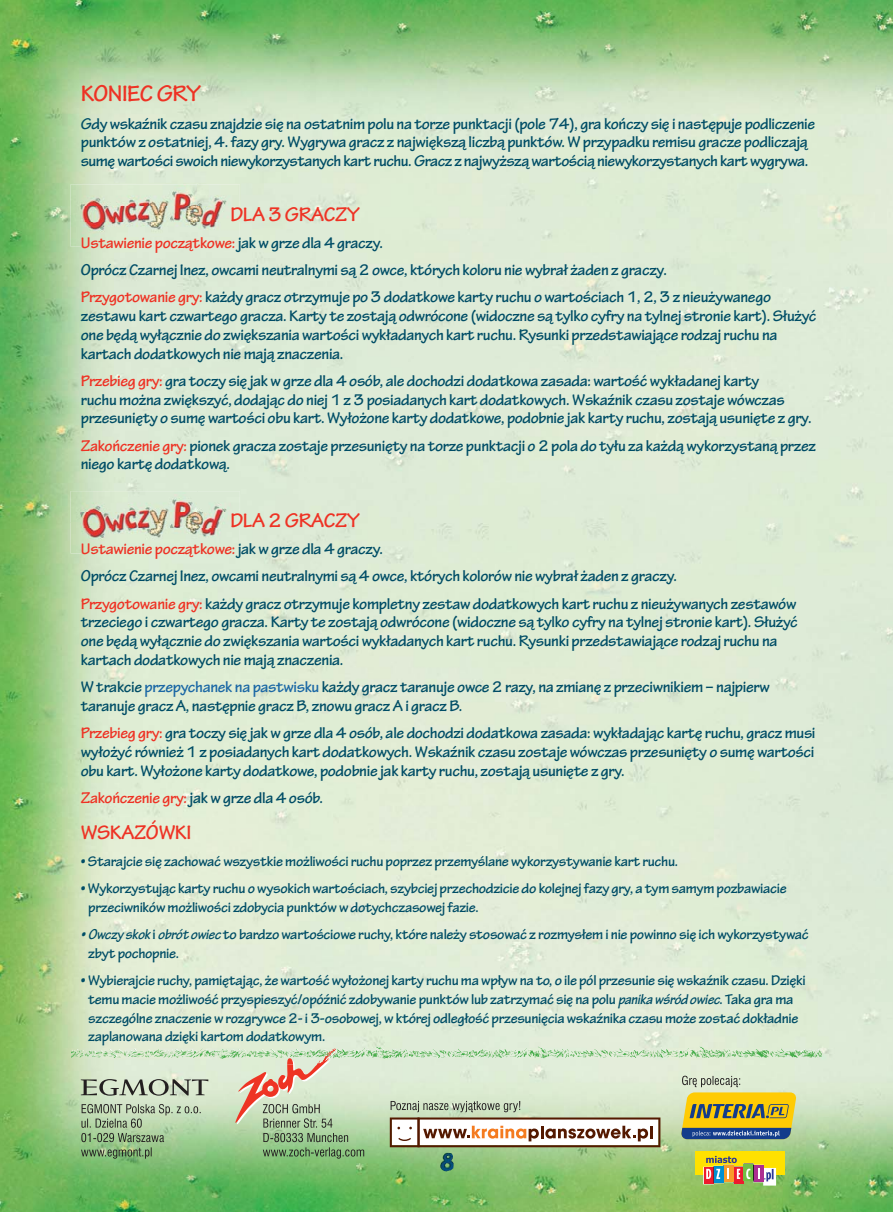
<style>
.page{position:relative;width:893px;height:1212px;background:#fff}
.page>*{position:absolute;margin:0;border:0;box-sizing:border-box;transform-origin:0 0}
.t1{font:700 24px "Tekton Pro";letter-spacing:-.02em;color:#ee3224}
.t2{font:700 21px "Tekton Pro";letter-spacing:-.02em;color:#ee3224}
.t3{font:700 16.5px/18.8px "Tekton Pro";letter-spacing:-.02em;color:#004d66}
.t4{font:700 15px/18.8px "Tekton Pro";letter-spacing:-.02em;color:#004d66}
.s1{color:#ee3224}
.s2{color:#1b68a5}
.s3{font-style:italic}
</style>
<div class="page">
<img style="left:0;top:0;width:893px;height:1212px">
<img style="left:364px;top:1046px;width:458px;height:10px">
<img style="left:439px;top:1152px;width:15px;height:19px">
<svg style="left:81px;top:1079px;width:127px;height:16px;background:#a3ac9b"></svg>
<svg style="left:81px;top:1104px;width:120px;height:55px;background:#99b98e"></svg>
<svg style="left:390px;top:1101px;width:270px;height:46px"></svg>
<svg style="left:681px;top:1076px;width:115px;height:63px;background:#b6ad63"></svg>
<div style="left:695px;top:1151px;width:89px;height:23px;background:#ffe100"></div>
<svg style="left:703px;top:1156px;width:73px;height:29px"></svg>
<img style="left:71px;top:184px;width:169px;height:63px">
<img style="left:81px;top:207px;width:159px;height:14px">
<img style="left:82px;top:237px;width:152px;height:10px">
<svg style="left:235px;top:237px;width:5px;height:10px"></svg>
<img style="left:71px;top:491px;width:169px;height:62px">
<img style="left:81px;top:513px;width:159px;height:14px">
<img style="left:82px;top:543px;width:152px;height:10px">
<svg style="left:235px;top:543px;width:5px;height:10px"></svg>
<svg style="left:235px;top:1048px;width:129px;height:111px;background:#bcc7a5"></svg>
<h1 class="t1" style="left:81px;top:84px;width:121px">KONIEC GRY</h1>
<p class="t3" style="left:81px;top:115px;width:736px">Gdy wskaźnik czasu znajdzie się na ostatnim polu na torze punktacji (pole 74), gra kończy się i następuje podliczenie punktów z ostatniej, 4. fazy gry. Wygrywa gracz z największą liczbą punktów. W przypadku remisu gracze podliczają sumę wartości swoich niewykorzystanych kart ruchu. Gracz z najwyższą wartością niewykorzystanych kart wygrywa.</p>
<p class="t2" style="left:230px;top:206px;width:131px">DLA 3 GRACZY</p>
<p class="t3" style="left:81px;top:230px;width:692px;line-height:27.3px"><span class="s1">Ustawienie początkowe:</span> jak w grze dla 4 graczy.<br>Oprócz Czarnej Inez, owcami neutralnymi są 2 owce, których koloru nie wybrał żaden z graczy.<br><span class="s1">Przygotowanie gry:</span> każdy gracz otrzymuje po 3 dodatkowe karty ruchu o wartościach 1, 2, 3 z nieużywanego</p>
<p class="t3" style="left:81px;top:308px;width:737px">zestawu kart czwartego gracza. Karty te zostają odwrócone (widoczne są tylko cyfry na tylnej stronie kart). Służyć one będą wyłącznie do zwiększania wartości wykładanych kart ruchu. Rysunki przedstawiające rodzaj ruchu na kartach dodatkowych nie mają znaczenia.</p>
<p class="t3" style="left:81px;top:373px;width:732px"><span class="s1">Przebieg gry:</span> gra toczy się jak w grze dla 4 osób, ale dochodzi dodatkowa zasada: wartość wykładanej karty<br>ruchu można zwiększyć, dodając do niej 1 z 3 posiadanych kart dodatkowych. Wskaźnik czasu zostaje wówczas przesunięty o sumę wartości obu kart. Wyłożone karty dodatkowe, podobnie jak karty ruchu, zostają usunięte z gry.</p>
<p class="t3" style="left:81px;top:437px;width:737px"><span class="s1">Zakończenie gry:</span> pionek gracza zostaje przesunięty na torze punktacji o 2 pola do tyłu za każdą wykorzystaną przez niego kartę dodatkową.</p>
<p class="t2" style="left:230px;top:512px;width:131px">DLA 2 GRACZY</p>
<p class="t3" style="left:81px;top:536px;width:717px;line-height:27.3px"><span class="s1">Ustawienie początkowe:</span> jak w grze dla 4 graczy.<br>Oprócz Czarnej Inez, owcami neutralnymi są 4 owce, których kolorów nie wybrał żaden z graczy.<br><span class="s1">Przygotowanie gry:</span> każdy gracz otrzymuje kompletny zestaw dodatkowych kart ruchu z nieużywanych zestawów</p>
<p class="t3" style="left:81px;top:614px;width:718px">trzeciego i czwartego gracza. Karty te zostają odwrócone (widoczne są tylko cyfry na tylnej stronie kart). Służyć one będą wyłącznie do zwiększania wartości wykładanych kart ruchu. Rysunki przedstawiające rodzaj ruchu na kartach dodatkowych nie mają znaczenia.</p>
<p class="t3" style="left:81px;top:679px;width:690px">W trakcie <span class="s2">przepychanek na pastwisku</span> każdy gracz taranuje owce 2 razy, na zmianę z przeciwnikiem – najpierw taranuje gracz A, następnie gracz B, znowu gracz A i gracz B.</p>
<p class="t3" style="left:81px;top:725px;width:736px;text-align:justify"><span class="s1">Przebieg gry:</span> gra toczy się jak w grze dla 4 osób, ale dochodzi dodatkowa zasada: wykładając kartę ruchu, gracz musi wyłożyć również 1 z posiadanych kart dodatkowych. Wskaźnik czasu zostaje wówczas przesunięty o sumę wartości obu kart. Wyłożone karty dodatkowe, podobnie jak karty ruchu, zostają usunięte z gry.</p>
<p class="t3" style="left:81px;top:789px;width:244px"><span class="s1">Zakończenie gry:</span> jak w grze dla 4 osób.</p>
<p class="t2" style="left:81px;top:823px;width:112px">WSKAZÓWKI</p>
<p class="t4" style="left:81px;top:853px;width:599px">• Starajcie się zachować wszystkie możliwości ruchu poprzez przemyślane wykorzystywanie kart ruchu.</p>
<p class="t4" style="left:88px;top:880px;width:700px;text-indent:-8px">• Wykorzystując karty ruchu o wysokich wartościach, szybciej przechodzicie do kolejnej fazy gry, a tym samym pozbawiacie przeciwników możliwości zdobycia punktów w dotychczasowej fazie.</p>
<p class="t4" style="left:88px;top:926px;width:722px;text-indent:-8px"><span class="s3">• Owczy skok</span> i <span class="s3">obrót owiec</span> to bardzo wartościowe ruchy, które należy stosować z rozmysłem i nie powinno się ich wykorzystywać zbyt pochopnie.</p>
<p class="t4" style="left:88px;top:972px;width:719px;text-indent:-7px">• Wybierajcie ruchy, pamiętając, że wartość wyłożonej karty ruchu ma wpływ na to, o ile pól przesunie się wskaźnik czasu. Dzięki temu macie możliwość przyspieszyć/opóźnić zdobywanie punktów lub zatrzymać się na polu <span class="s3">panika wśród owiec</span>. Taka gra ma szczególne znaczenie w rozgrywce 2- i 3-osobowej, w której odległość przesunięcia wskaźnika czasu może zostać dokładnie zaplanowana dzięki kartom dodatkowym.</p>
</div>
